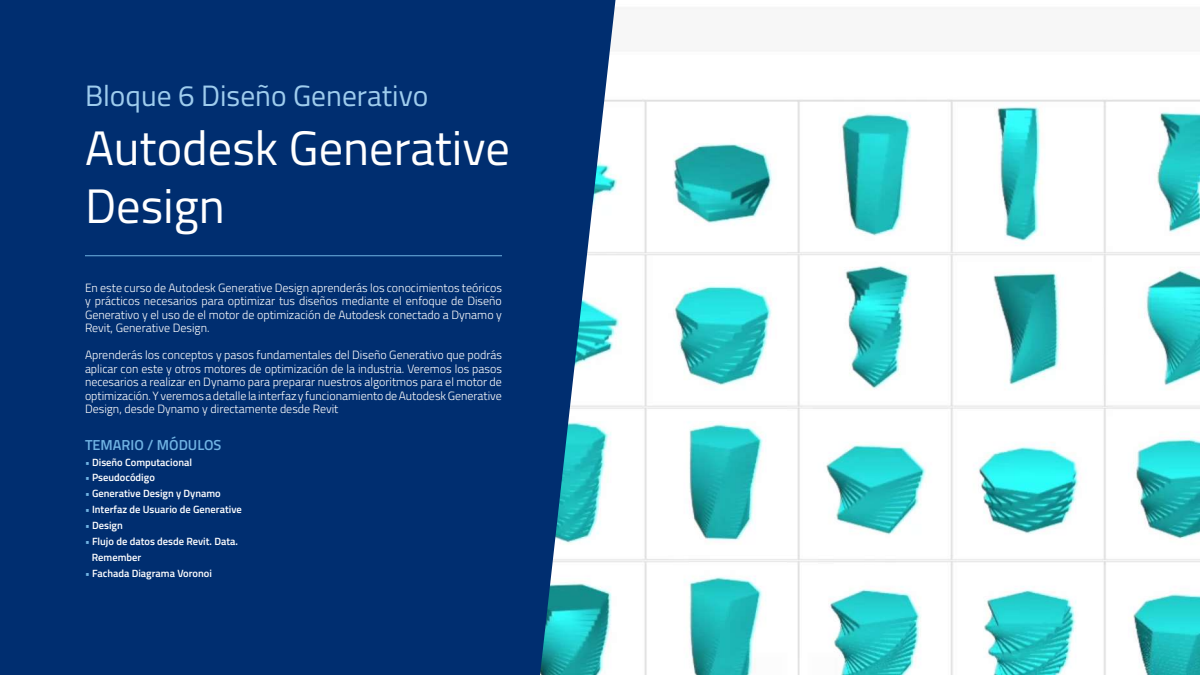
<style>
.page{position:relative;width:1200px;height:675px;background:#fff}
.page>*{position:absolute;margin:0;border:0;box-sizing:border-box;transform-origin:0 0}
.t1{font:48.5px/58.2px "Titillium Web";color:#fff}
.t2{font:29.5px "Titillium Web";color:#9ecced}
.t3{font:600 14.5px "Titillium Web";color:#70b3e3}
.t4{font:300 12px/13.5px "Titillium Web";color:#fff;text-align:justify}
.t5{font:600 10.5px/15.9px "Titillium Web";color:#fff}
.s1{font-size:10.4px;color:#70b3e3}
</style>
<div class="page">
<img style="left:616px;top:99px;width:584px;height:576px">
<div style="left:0;top:0;width:616px;height:675px;background:#002e70"></div>
<hr style="left:85px;top:256px;width:417px;height:1px;background:#70b3e3">
<h2 class="t2" style="left:85px;top:74px;width:345px">Bloque 6 Diseño Generativo</h2>
<h1 class="t1" style="left:85px;top:116px;width:426px">Autodesk Generative<br>Design</h1>
<p class="t4" style="left:85px;top:280px;width:419px">En este curso de Autodesk Generative Design aprenderás los conocimientos teóricos y prácticos necesarios para optimizar tus diseños mediante el enfoque de Diseño Generativo y el uso de el motor de optimización de Autodesk conectado a Dynamo y Revit, Generative Design.</p>
<p class="t4" style="left:85px;top:348px;width:419px">Aprenderás los conceptos y pasos fundamentales del Diseño Generativo que podrás aplicar con este y otros motores de optimización de la industria. Veremos los pasos necesarios a realizar en Dynamo para preparar nuestros algoritmos para el motor de optimización. Y veremos a detalle la interfaz y funcionamiento de Autodesk Generative Design, desde Dynamo y directamente desde Revit</p>
<p class="t3" style="left:85px;top:434px;width:138px">TEMARIO / MÓDULOS</p>
<p class="t5" style="left:85px;top:453px;width:109px"><span class="s1">•</span> Diseño Computacional</p>
<p class="t5" style="left:85px;top:469px;width:71px"><span class="s1">•</span> Pseudocódigo</p>
<p class="t5" style="left:85px;top:485px;width:137px"><span class="s1">•</span> Generative Design y Dynamo</p>
<p class="t5" style="left:85px;top:501px;width:158px"><span class="s1">•</span> Interfaz de Usuario de Generative</p>
<p class="t5" style="left:85px;top:517px;width:39px"><span class="s1">•</span> Design</p>
<p class="t5" style="left:92px;top:533px;width:148px;text-indent:-7px"><span class="s1">•</span> Flujo de datos desde Revit. Data.<br>Remember</p>
<p class="t5" style="left:85px;top:565px;width:128px"><span class="s1">•</span> Fachada Diagrama Voronoi</p>
</div>
